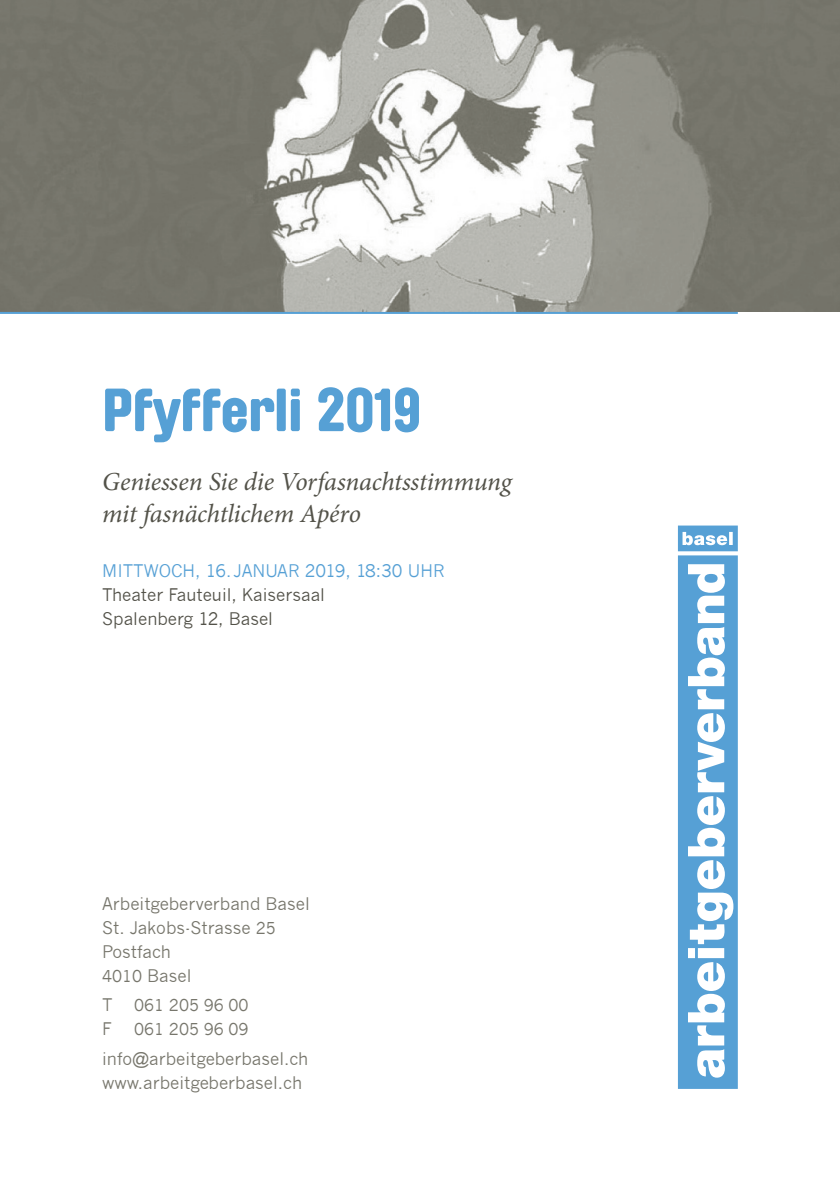
<style>
.page{position:relative;width:840px;height:1191px;background:#fff}
.page>*{position:absolute;margin:0;border:0;box-sizing:border-box;transform-origin:0 0}
.t1{font:60px "Brauer";color:#56a0d5}
.t2{font:italic 26px/31.2px "Minion Pro";letter-spacing:-.01em;color:#535249}
.t3{font:17px/24px "News Gothic";color:#77766c}
.t4{font:17px/24px "News Gothic";color:#535249}
.t5{font:17px "News Gothic";color:#56a0d5}
.t6{font:16px "News Gothic";color:#77766c}
.s1{font-size:16px}
</style>
<div class="page">
<img style="left:0;top:0;width:839px;height:312px">
<svg style="left:677px;top:525px;width:60px;height:564px"></svg>
<div style="left:704px;top:1003px;width:13px;height:9px;background:#56a0d5;border-radius:50%"></div>
<hr style="left:0;top:312px;width:737px;height:2px;background:#56a0d5">
<h1 class="t1" style="left:102px;top:375px;width:320px">Pfyfferli 2019</h1>
<h2 class="t2" style="left:102px;top:466px;width:410px">Geniessen Sie die Vorfasnachtsstimmung mit fasnächtlichem Apéro</h2>
<p class="t5" style="left:102px;top:561px;width:343px">MITTWOCH, 16.JANUAR 2019, 18:30 UHR</p>
<p class="t4" style="left:102px;top:582px;width:224px">Theater Fauteuil, Kaisersaal<br>Spalenberg 12, Basel</p>
<p class="t3" style="left:102px;top:891px;width:209px">Arbeitgeberverband Basel<br>St. Jakobs-Strasse <span class="s1">25<br></span>Postfach<br><span class="s1">4010</span> Basel</p>
<p class="t3" style="left:102px;top:993px;width:12px">T</p>
<p class="t6" style="left:134px;top:996px;width:116px">061 205 96 00</p>
<p class="t3" style="left:102px;top:1017px;width:11px">F</p>
<p class="t6" style="left:134px;top:1020px;width:116px">061 205 96 09</p>
<p class="t3" style="left:102px;top:1046px;width:208px">info@arbeitgeberbasel.ch www.arbeitgeberbasel.ch</p>
</div>
